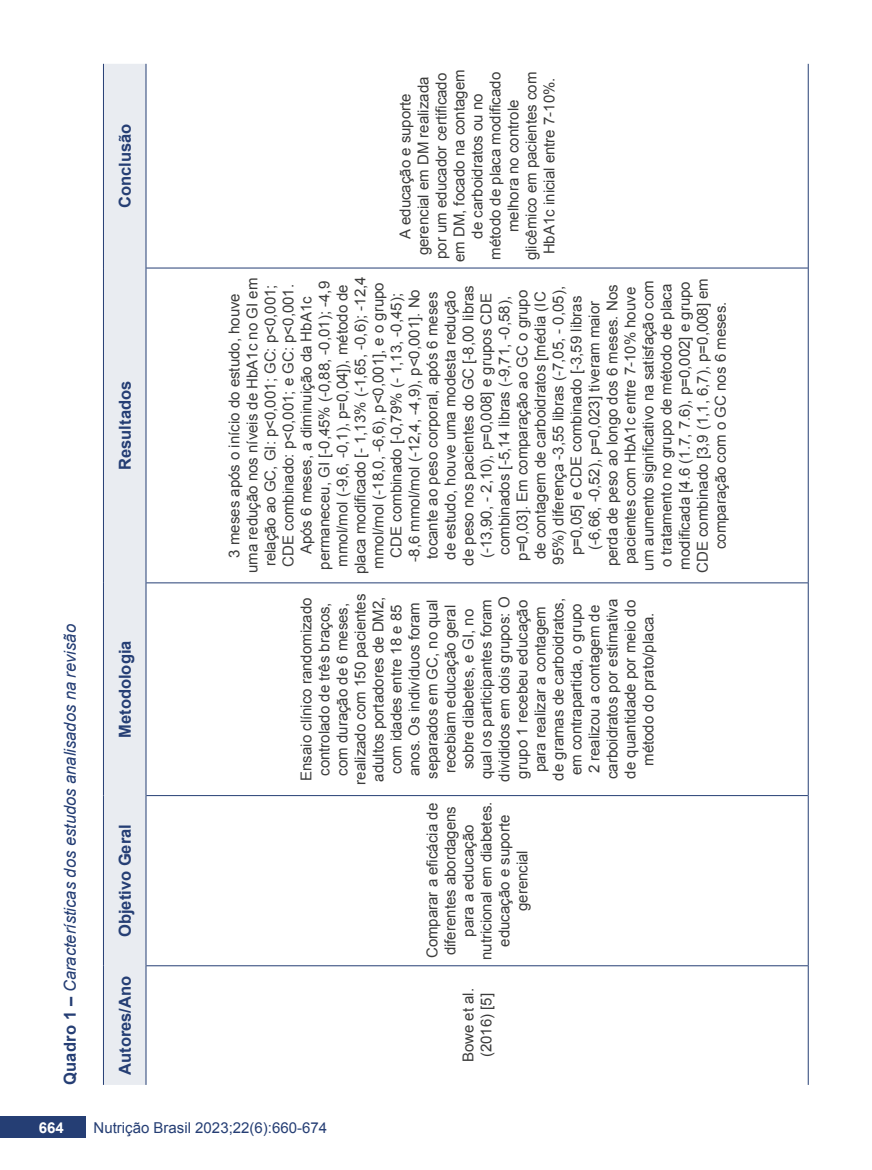
<style>
.page{position:relative;width:872px;height:1170px;background:#fff}
.page>*{position:absolute;margin:0;border:0;box-sizing:border-box;transform-origin:0 0}
.t1{font:700 16.5px "Arial";color:#253e74}
.t2{font:italic 16.5px "Arial";color:#253e74}
.t3{font:15px/18px "Arial";color:#3c3c3b;text-align:center}
.t4{font:15px "Arial";color:#253e74}
.t5{font:700 15px "Arial";color:#fff}
.s1{font-weight:700;font-style:normal}
</style>
<div class="page">
<div style="left:0;top:1116px;width:85px;height:21px;background:#253e74"></div>
<div style="left:104px;top:64px;width:42px;height:1020px;background:#e9ecf1"></div>
<hr style="left:146px;top:795px;width:662px;height:1px;background:#253e74">
<hr style="left:146px;top:582px;width:662px;height:1px;background:#253e74">
<hr style="left:808px;top:965px;width:1px;height:119px;background:#253e74">
<hr style="left:808px;top:795px;width:1px;height:170px;background:#253e74">
<hr style="left:808px;top:583px;width:1px;height:212px;background:#253e74">
<hr style="left:808px;top:268px;width:1px;height:315px;background:#253e74">
<hr style="left:808px;top:64px;width:1px;height:204px;background:#253e74">
<hr style="left:103px;top:965px;width:1px;height:119px;background:#253e74">
<hr style="left:103px;top:795px;width:1px;height:170px;background:#253e74">
<hr style="left:103px;top:583px;width:1px;height:212px;background:#253e74">
<hr style="left:103px;top:268px;width:1px;height:315px;background:#253e74">
<hr style="left:103px;top:64px;width:1px;height:204px;background:#253e74">
<hr style="left:146px;top:965px;width:1px;height:119px;background:#253e74">
<hr style="left:146px;top:64px;width:1px;height:204px;background:#253e74">
<hr style="left:146px;top:795px;width:1px;height:170px;background:#253e74">
<hr style="left:146px;top:965px;width:662px;height:1px;background:#253e74">
<hr style="left:146px;top:583px;width:1px;height:212px;background:#253e74">
<hr style="left:146px;top:268px;width:1px;height:315px;background:#253e74">
<hr style="left:146px;top:267px;width:662px;height:1px;background:#253e74">
<p class="t1" style="left:114px;top:208px;width:86px;rotate:-90deg">Conclusão</p>
<p class="t1" style="left:114px;top:470px;width:90px;rotate:-90deg">Resultados</p>
<p class="t2" style="left:59px;top:1084px;width:462px;rotate:-90deg"><span class="s1">Quadro 1 –</span> Características dos estudos analisados na revisão</p>
<p class="t1" style="left:114px;top:737px;width:99px;rotate:-90deg">Metodologia</p>
<p class="t1" style="left:114px;top:937px;width:114px;rotate:-90deg">Objetivo Geral</p>
<p class="t1" style="left:114px;top:1074px;width:101px;rotate:-90deg">Autores/Ano</p>
<p class="t3" style="left:396px;top:262px;width:194px;rotate:-90deg">A educação e suporte gerencial em DM realizada por um educador certificado em DM, focado na contagem de carboidratos ou no método de placa modificado melhora no controle glicêmico em pacientes com<br>HbA1c inicial entre 7-10%.</p>
<p class="t3" style="left:225px;top:574px;width:299px;rotate:-90deg">3 meses após o início do estudo, houve<br>uma redução nos níveis de HbA1c no GI em relação ao GC, GI: p&lt;0,001; GC: p&lt;0,001; CDE combinado: p&lt;0,001; e GC: p&lt;0,001.<br>Após 6 meses, a diminuição da HbA1c permaneceu, GI [-0,45% (-0,88, -0,01); -4,9 mmol/mol (-9,6, -0,1), p=0,04]), método de placa modificado [- 1,13% (-1,65, -0,6); -12,4 mmol/mol (-18,0, -6,6), p&lt;0,001], e o grupo CDE combinado [-0,79% (- 1,13, -0,45);<br>-8,6 mmol/mol (-12,4, -4,9), p&lt;0,001]. No tocante ao peso corporal, após 6 meses<br>de estudo, houve uma modesta redução<br>de peso nos pacientes do GC [-8,00 libras (-13,90, - 2,10), p=0,008] e grupos CDE combinados [-5,14 libras (-9,71, -0,58), p=0,03]. Em comparação ao GC o grupo<br>de contagem de carboidratos [média (IC 95%) diferença -3,55 libras (-7,05, - 0,05), p=0,05] e CDE combinado [-3,59 libras (-6,66, -0,52), p=0,023] tiveram maior<br>perda de peso ao longo dos 6 meses. Nos pacientes com HbA1c entre 7-10% houve um aumento significativo na satisfação com o tratamento no grupo de método de placa modificada [4.6 (1.7, 7.6), p=0,002] e grupo CDE combinado [3,9 (1,1, 6,7), p=0,008] em comparação com o GC nos 6 meses.</p>
<p class="t3" style="left:297px;top:784px;width:192px;rotate:-90deg">Ensaio clínico randomizado controlado de três braços, com duração de 6 meses, realizado com 150 pacientes adultos portadores de DM2, com idades entre 18 e 85 anos. Os indivíduos foram separados em GC, no qual recebiam educação geral sobre diabetes, e GI, no qual os participantes foram divididos em dois grupos: O grupo 1 recebeu educação para realizar a contagem<br>de gramas de carboidratos, em contrapartida, o grupo<br>2 realizou a contagem de carboidratos por estimativa de quantidade por meio do método do prato/placa.</p>
<p class="t3" style="left:423px;top:959px;width:160px;rotate:-90deg">Comparar a eficácia de diferentes abordagens para a educação nutricional em diabetes. educação e suporte gerencial</p>
<p class="t3" style="left:459px;top:1062px;width:76px;rotate:-90deg">Bowe et al. (2016) [5]</p>
<p class="t5" style="left:39px;top:1117px;width:27px">664</p>
<p class="t4" style="left:94px;top:1117px;width:235px">Nutrição Brasil 2023;22(6):660-674</p>
</div>
